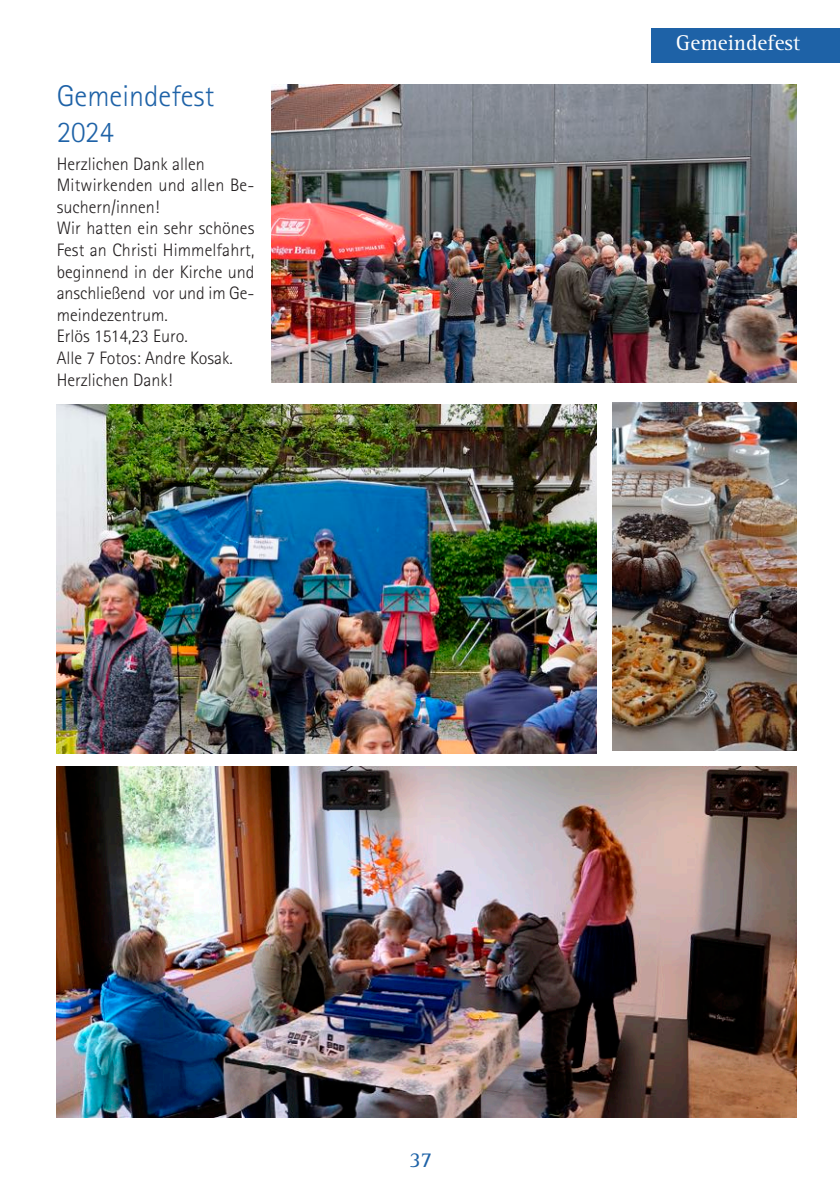
<style>
.page{position:relative;width:840px;height:1191px;background:#fff}
.page>*{position:absolute;margin:0;border:0;box-sizing:border-box;transform-origin:0 0}
.t1{font:300 30px/36px "Rotis Sans Serif Std";color:#1e62a7}
.t2{font:22px "Rotis Serif Std";color:#fff}
.t3{font:22px "Rotis Serif Std";color:#1e62a7}
.t4{font:300 18px/21.6px "Rotis Sans Serif Std";color:#231f20}
</style>
<div class="page">
<img style="left:57px;top:767px;width:738px;height:350px">
<img style="left:612px;top:402px;width:183px;height:348px">
<img style="left:57px;top:404px;width:539px;height:349px">
<img style="left:271px;top:85px;width:525px;height:297px">
<div style="left:651px;top:28px;width:188px;height:34px;background:#1e62a7"></div>
<h1 class="t1" style="left:57px;top:78px;width:159px">Gemeindefest<br>2024</h1>
<p class="t4" style="left:57px;top:153px;width:199px">Herzlichen Dank allen<br>Mitwirkenden und allen Be&shy;suchern/innen!<br>Wir hatten ein sehr schönes<br>Fest an Christi Himmelfahrt, beginnend in der Kirche und anschließend vor und im Ge&shy;meindezentrum.<br>Erlös 1514,23 Euro.<br>Alle 7 Fotos: Andre Kosak.<br>Herzlichen Dank!</p>
<p class="t2" style="left:675px;top:30px;width:125px">Gemeindefest</p>
<p class="t3" style="left:409px;top:1146px;width:24px">37</p>
</div>
